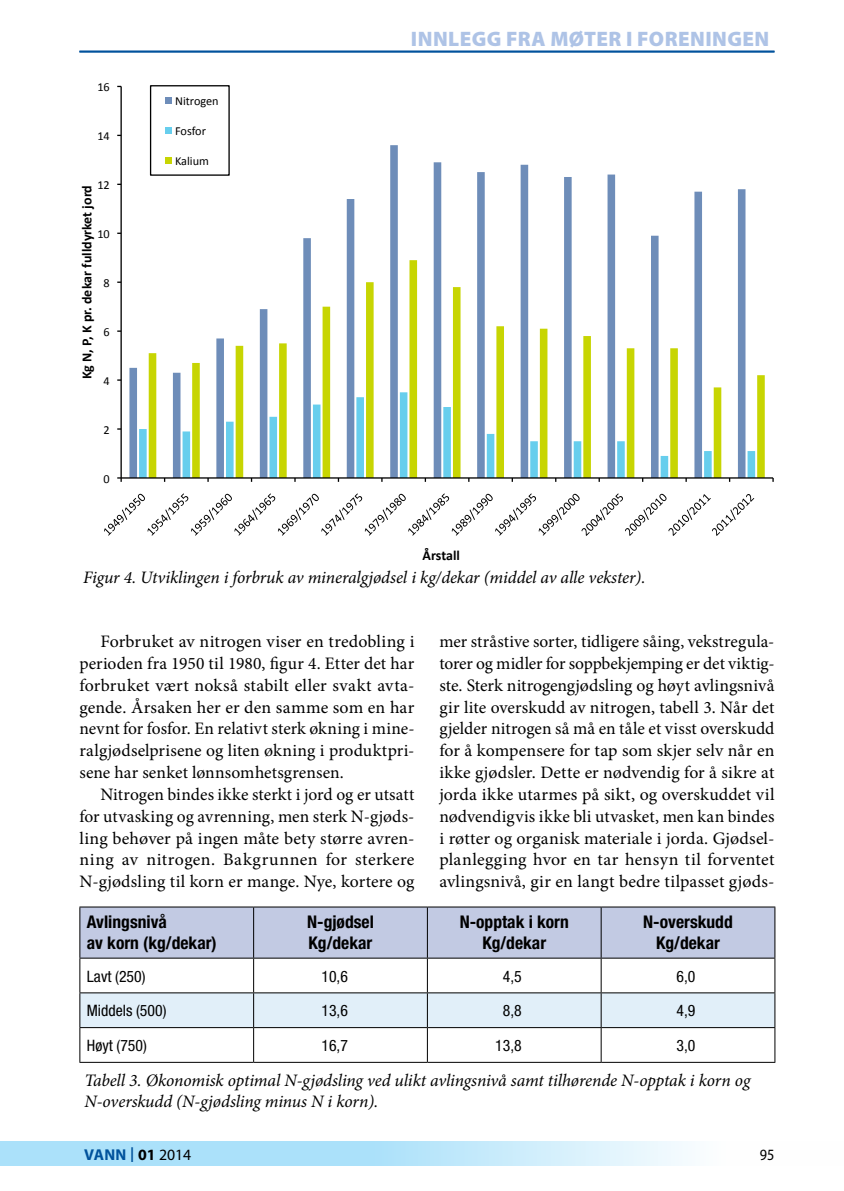
<style>
.page{position:relative;width:844px;height:1191px;background:#fff}
.page>*{position:absolute;margin:0;border:0;box-sizing:border-box;transform-origin:0 0}
.t1{font:900 21px "Myriad Pro";letter-spacing:.02em;color:#aec3e6}
.t2{font:17.5px/21.9px "Minion Pro";letter-spacing:.01em;color:#000;text-align:justify}
.t3{font:italic 17.5px/21px "Minion Pro";letter-spacing:-.01em;color:#000}
.t4{font:700 condensed 17.5px/21px "Helvetica Neue";color:#000}
.t5{font:condensed 15.75px "Helvetica Neue";color:#000}
.t6{font:700 15.75px "Myriad Pro";letter-spacing:.01em;color:#00529c}
.t7{font:15.75px "Myriad Pro";color:#000;scale:.9 1}
.t8{font:700 14px "Calibri";color:#000}
.t9{font:12.25px "Calibri";color:#000}
.s1{font-weight:400;font-size:21.88px}
.s2{color:#000}
.s3{font-weight:400;color:#000}
</style>
<div class="page">
<svg style="left:0;top:1141px;width:688px;height:25px;background:#bbe6fa"></svg>
<hr style="left:79px;top:51px;width:695px;height:1px;background:#00529c">
<svg style="left:104px;top:85px;width:670px;height:451px"></svg>
<div style="left:80px;top:907px;width:694px;height:50px;background:#c2cae3"></div>
<div style="left:80px;top:993px;width:694px;height:34px;background:#e1eff9"></div>
<hr style="left:79px;top:906px;width:174px;height:1px;background:#000">
<hr style="left:79px;top:907px;width:1px;height:50px;background:#000">
<hr style="left:253px;top:906px;width:174px;height:1px;background:#000">
<hr style="left:253px;top:907px;width:1px;height:50px;background:#000">
<hr style="left:427px;top:906px;width:174px;height:1px;background:#000">
<hr style="left:427px;top:907px;width:1px;height:50px;background:#000">
<hr style="left:601px;top:906px;width:174px;height:1px;background:#000">
<hr style="left:600px;top:907px;width:1px;height:50px;background:#000">
<hr style="left:774px;top:907px;width:1px;height:50px;background:#000">
<hr style="left:79px;top:957px;width:174px;height:1px;background:#000">
<hr style="left:79px;top:958px;width:1px;height:34px;background:#000">
<hr style="left:253px;top:957px;width:174px;height:1px;background:#000">
<hr style="left:253px;top:958px;width:1px;height:34px;background:#000">
<hr style="left:427px;top:957px;width:174px;height:1px;background:#000">
<hr style="left:427px;top:958px;width:1px;height:34px;background:#000">
<hr style="left:601px;top:957px;width:174px;height:1px;background:#000">
<hr style="left:600px;top:958px;width:1px;height:34px;background:#000">
<hr style="left:774px;top:958px;width:1px;height:34px;background:#000">
<hr style="left:79px;top:992px;width:174px;height:1px;background:#000">
<hr style="left:79px;top:993px;width:1px;height:34px;background:#000">
<hr style="left:253px;top:992px;width:174px;height:1px;background:#000">
<hr style="left:253px;top:993px;width:1px;height:34px;background:#000">
<hr style="left:427px;top:992px;width:174px;height:1px;background:#000">
<hr style="left:427px;top:993px;width:1px;height:34px;background:#000">
<hr style="left:601px;top:992px;width:174px;height:1px;background:#000">
<hr style="left:600px;top:993px;width:1px;height:34px;background:#000">
<hr style="left:774px;top:993px;width:1px;height:34px;background:#000">
<hr style="left:79px;top:1027px;width:174px;height:1px;background:#000">
<hr style="left:79px;top:1028px;width:1px;height:34px;background:#000">
<hr style="left:253px;top:1027px;width:174px;height:1px;background:#000">
<hr style="left:253px;top:1028px;width:1px;height:34px;background:#000">
<hr style="left:427px;top:1027px;width:174px;height:1px;background:#000">
<hr style="left:427px;top:1028px;width:1px;height:34px;background:#000">
<hr style="left:601px;top:1027px;width:174px;height:1px;background:#000">
<hr style="left:600px;top:1028px;width:1px;height:34px;background:#000">
<hr style="left:774px;top:1028px;width:1px;height:34px;background:#000">
<hr style="left:79px;top:1062px;width:174px;height:1px;background:#000">
<hr style="left:253px;top:1062px;width:174px;height:1px;background:#000">
<hr style="left:427px;top:1062px;width:174px;height:1px;background:#000">
<hr style="left:601px;top:1062px;width:174px;height:1px;background:#000">
<p class="t9" style="left:97px;top:80px;width:14px">16</p>
<p class="t9" style="left:97px;top:129px;width:14px">14</p>
<p class="t9" style="left:97px;top:177px;width:14px">12</p>
<p class="t8" style="left:78px;top:379px;width:196px;rotate:-90deg">Kg N, P, K pr. dekar fulldyrket jord</p>
<p class="t9" style="left:97px;top:226px;width:14px">10</p>
<p class="t9" style="left:103px;top:275px;width:8px">8</p>
<p class="t9" style="left:103px;top:324px;width:8px">6</p>
<p class="t9" style="left:103px;top:373px;width:8px">4</p>
<p class="t9" style="left:103px;top:422px;width:8px">2</p>
<p class="t9" style="left:103px;top:471px;width:8px">0</p>
<p class="t9" style="left:175px;top:94px;width:45px">Nitrogen</p>
<p class="t9" style="left:175px;top:124px;width:32px">Fosfor</p>
<p class="t9" style="left:175px;top:153px;width:35px">Kalium</p>
<p class="t1" style="left:411px;top:27px;width:360px">INNLEGG FRA MØTER I FORENINGEN</p>
<p class="t8" style="left:422px;top:547px;width:39px">Årstall</p>
<p class="t3" style="left:83px;top:567px;width:563px">Figur 4. Utviklingen i forbruk av mineralgjødsel i kg/dekar (middel av alle vekster).</p>
<p class="t2" style="left:79px;top:630px;width:336px;text-indent:21px">Forbruket av nitrogen viser en tredobling i perioden fra 1950 til 1980, figur 4. Etter det har forbruket vært nokså stabilt eller svakt avta&shy;gende. Årsaken her er den samme som en har nevnt for fosfor. En relativt sterk økning i mine&shy;ralgjødselprisene og liten økning i produktpri&shy;sene har senket lønnsomhetsgrensen.</p>
<p class="t2" style="left:79px;top:783px;width:336px;text-indent:21px">Nitrogen bindes ikke sterkt i jord og er utsatt for utvasking og avrenning, men sterk N-gjøds&shy;ling behøver på ingen måte bety større avren&shy;ning av nitrogen. Bakgrunnen for sterkere N-gjødsling til korn er mange. Nye, kortere og</p>
<p class="t2" style="left:439px;top:630px;width:336px">mer stråstive sorter, tidligere såing, vekstregula&shy;torer og midler for soppbekjemping er det viktig&shy;ste. Sterk nitrogengjødsling og høyt avlingsnivå gir lite overskudd av nitrogen, tabell 3. Når det gjelder nitrogen så må en tåle et visst overskudd for å kompensere for tap som skjer selv når en ikke gjødsler. Dette er nødvendig for å sikre at jorda ikke utarmes på sikt, og overskuddet vil nødvendigvis ikke bli utvasket, men kan bindes i røtter og organisk materiale i jorda. Gjødsel&shy;planlegging hvor en tar hensyn til forventet avlingsnivå, gir en langt bedre tilpasset gjøds-</p>
<p class="t4" style="left:87px;top:910px;width:131px">Avlingsnivå<br>av korn (kg/dekar)</p>
<p class="t4" style="left:307px;top:910px;width:68px">N-gjødsel<br>Kg/dekar</p>
<p class="t4" style="left:459px;top:910px;width:111px;text-align:center">N-opptak i korn<br>Kg/dekar</p>
<p class="t4" style="left:643px;top:910px;width:91px;text-align:center">N-overskudd<br>Kg/dekar</p>
<p class="t5" style="left:87px;top:967px;width:60px">Lavt (250)</p>
<p class="t5" style="left:321px;top:967px;width:28px">10,6</p>
<p class="t5" style="left:502px;top:967px;width:20px">4,5</p>
<p class="t5" style="left:676px;top:967px;width:20px">6,0</p>
<p class="t5" style="left:87px;top:1001px;width:81px">Middels (500)</p>
<p class="t5" style="left:321px;top:1001px;width:28px">13,6</p>
<p class="t5" style="left:502px;top:1001px;width:20px">8,8</p>
<p class="t5" style="left:676px;top:1001px;width:20px">4,9</p>
<p class="t5" style="left:87px;top:1036px;width:61px">Høyt (750)</p>
<p class="t5" style="left:321px;top:1036px;width:28px">16,7</p>
<p class="t5" style="left:495px;top:1036px;width:28px">13,8</p>
<p class="t5" style="left:676px;top:1036px;width:20px">3,0</p>
<p class="t3" style="left:84px;top:1069px;width:667px">Tabell 3. Økonomisk optimal N-gjødsling ved ulikt avlingsnivå samt tilhørende N-opptak i korn og<br>N-overskudd (N-gjødsling minus N i korn).</p>
<p class="t6" style="left:84px;top:1144px;width:109px">VANN <span class="s1">I</span> <span class="s2">01</span> <span class="s3">2014</span></p>
<p class="t7" style="left:759px;top:1145px;width:18px">95</p>
</div>
